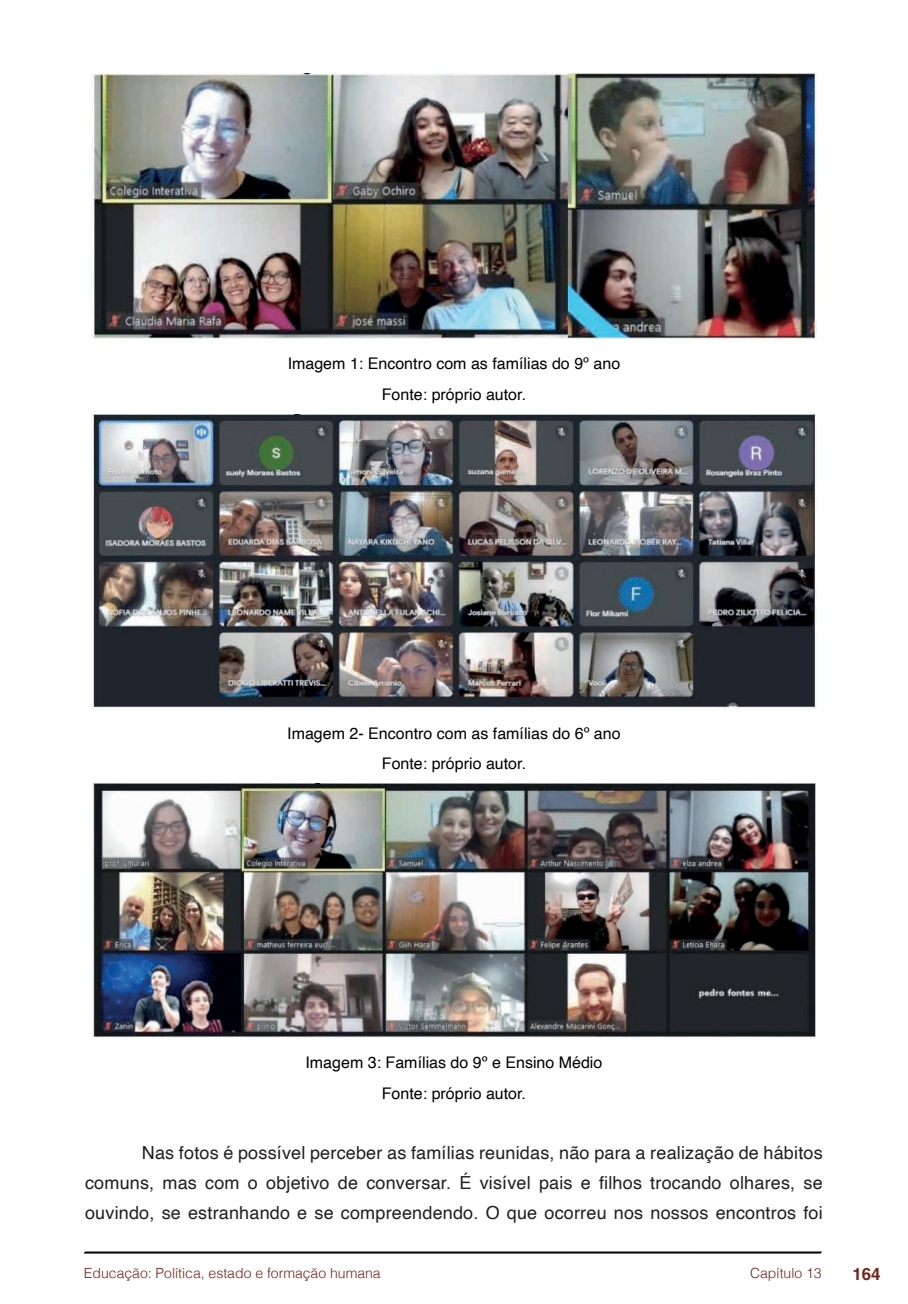
<style>
.page{position:relative;width:908px;height:1304px;background:#fff}
.page>*{position:absolute;margin:0;border:0;box-sizing:border-box;transform-origin:0 0}
.t1{font:18px/30px "Helvetica";letter-spacing:.01em;color:#231f20;text-align:justify}
.t2{font:700 16.8px "Helvetica";color:#752317}
.t3{font:16px/30.6px "Helvetica";color:#000;text-align:center}
.t4{font:300 14px "Helvetica";color:#752317}
</style>
<div class="page">
<svg style="left:84px;top:1251px;width:737px;height:3px;background:#515151"></svg>
<img style="left:91px;top:74px;width:725px;height:265px">
<img style="left:92px;top:414px;width:723px;height:294px">
<img style="left:93px;top:784px;width:721px;height:254px">
<p class="t3" style="left:287px;top:349px;width:334px">Imagem 1: Encontro com as famílias do 9º ano<br>Fonte: próprio autor.</p>
<p class="t3" style="left:287px;top:718px;width:335px">Imagem 2- Encontro com as famílias do 6º ano<br>Fonte: próprio autor.</p>
<p class="t3" style="left:305px;top:1048px;width:298px">Imagem 3: Famílias do 9º e Ensino Médio<br>Fonte: próprio autor.</p>
<p class="t1" style="left:85px;top:1138px;width:738px;text-indent:57px">Nas fotos é possível perceber as famílias reunidas, não para a realização de hábitos comuns, mas com o objetivo de conversar. É visível pais e filhos trocando olhares, se ouvindo, se estranhando e se compreendendo. O que ocorreu nos nossos encontros foi</p>
<p class="t4" style="left:84px;top:1261px;width:298px">Educação: Política, estado e formação humana</p>
<p class="t4" style="left:749px;top:1261px;width:73px">Capítulo 13</p>
<p class="t2" style="left:851px;top:1264px;width:30px">164</p>
</div>
